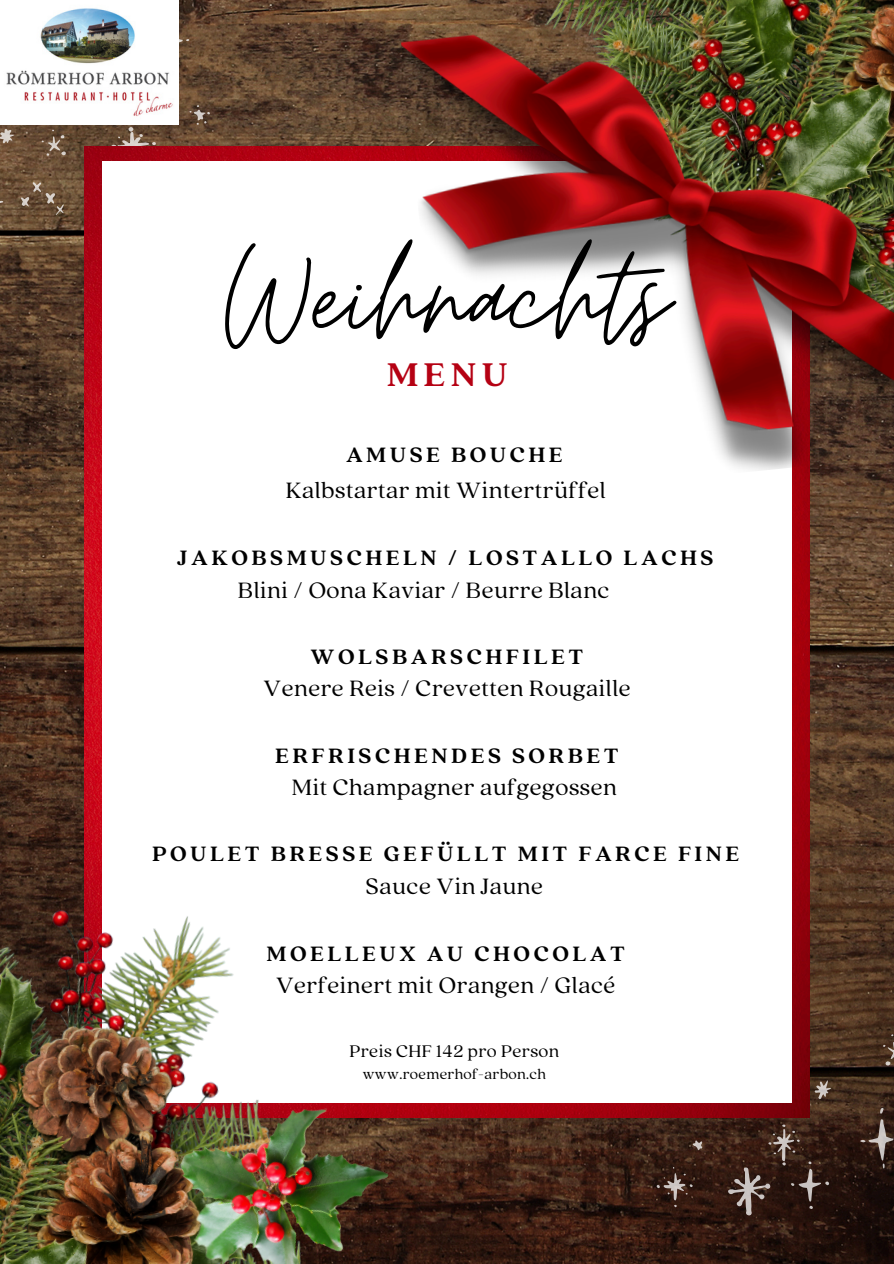
<style>
.page{position:relative;width:894px;height:1264px;background:#fff}
.page>*{position:absolute;margin:0;border:0;box-sizing:border-box;transform-origin:0 0}
.t1{font:150.45px "Moon Time";color:#000}
.t2{font:700 36.45px "Quincy CF";color:#b50113}
.t3{font:24.75px "Quincy CF";letter-spacing:.025em;color:#000}
.t4{font:700 23.1px "Quincy CF";letter-spacing:.15em;color:#000}
.t5{font:18.75px "Quincy CF";letter-spacing:.025em;color:#000}
.t6{font:15.75px "Quincy CF";letter-spacing:.025em;color:#000}
</style>
<div class="page">
<img style="left:0;top:0;width:893px;height:1263px">
<svg style="left:692px;top:1140px;width:10px;height:10px"></svg>
<svg style="left:879px;top:1107px;width:4px;height:6px"></svg>
<svg style="left:860px;top:1119px;width:33px;height:49px;background:#4c3a32"></svg>
<svg style="left:814px;top:1080px;width:16px;height:19px"></svg>
<svg style="left:727px;top:1124px;width:102px;height:91px;background:#412c24"></svg>
<svg style="left:882px;top:1034px;width:11px;height:31px"></svg>
<svg style="left:656px;top:1166px;width:36px;height:41px"></svg>
<svg style="left:179px;top:30px;width:10px;height:36px"></svg>
<svg style="left:111px;top:127px;width:45px;height:20px"></svg>
<svg style="left:0;top:185px;width:3px;height:40px"></svg>
<svg style="left:0;top:129px;width:14px;height:14px"></svg>
<svg style="left:21px;top:182px;width:43px;height:33px"></svg>
<svg style="left:42px;top:130px;width:24px;height:26px"></svg>
<svg style="left:189px;top:105px;width:21px;height:20px"></svg>
<img style="left:84px;top:147px;width:725px;height:970px">
<div style="left:102px;top:161px;width:689px;height:941px;background:#fff"></div>
<img style="left:0;top:876px;width:234px;height:387px">
<img style="left:148px;top:1063px;width:255px;height:200px">
<img style="left:399px;top:0;width:494px;height:503px">
<img style="left:0;top:0;width:179px;height:125px">
<h1 class="t1" style="left:225px;top:206px;width:445px">Weihnachts</h1>
<h2 class="t2" style="left:386px;top:351px;width:123px">MENU</h2>
<p class="t4" style="left:346px;top:439px;width:218px">AMUSE BOUCHE</p>
<p class="t3" style="left:285px;top:474px;width:321px">Kalbstartar mit Wintertrüffel</p>
<p class="t4" style="left:178px;top:542px;width:537px">JAKOBSMUSCHELN / LOSTALLO LACHS</p>
<p class="t3" style="left:238px;top:573px;width:373px">Blini / Oona Kaviar / Beurre Blanc</p>
<p class="t4" style="left:310px;top:642px;width:274px">WOLSBARSCHFILET</p>
<p class="t3" style="left:263px;top:672px;width:368px">Venere Reis / Crevetten Rougaille</p>
<p class="t4" style="left:275px;top:740px;width:345px">ERFRISCHENDES SORBET</p>
<p class="t3" style="left:292px;top:770px;width:326px">Mit Champagner aufgegossen</p>
<p class="t4" style="left:152px;top:839px;width:588px">POULET BRESSE GEFÜLLT MIT FARCE FINE</p>
<p class="t3" style="left:366px;top:870px;width:178px">Sauce Vin Jaune</p>
<p class="t4" style="left:266px;top:938px;width:360px">MOELLEUX AU CHOCOLAT</p>
<p class="t3" style="left:276px;top:969px;width:341px">Verfeinert mit Orangen / Glacé</p>
<p class="t5" style="left:349px;top:1038px;width:211px">Preis CHF 142 pro Person</p>
<p class="t6" style="left:362px;top:1063px;width:185px">www.roemerhof-arbon.ch</p>
</div>
